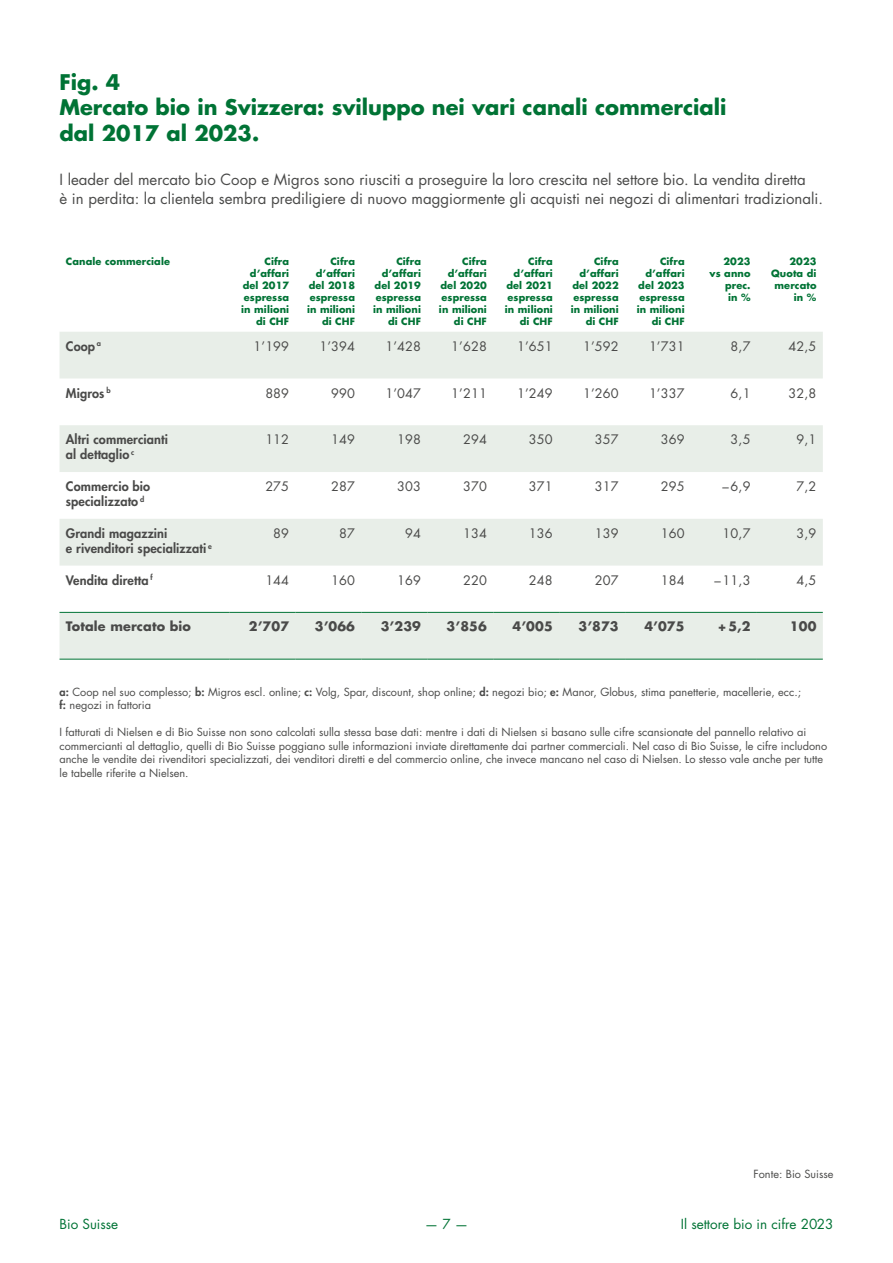
<style>
.page{position:relative;width:893px;height:1263px;background:#fff}
.page>*{position:absolute;margin:0;border:0;box-sizing:border-box;transform-origin:0 0}
.t1{font:700 21px/25.5px "Futura Std";color:#007335}
.t2{font:15px/19.2px "Futura Std";color:#4a4a49}
.t3{font:13.5px "Futura Std";color:#007335}
.t4{font:12.75px "Futura Std";letter-spacing:.01em;color:#4a4a49}
.t5{font:800 12.75px/15px "Futura Std";letter-spacing:.01em;color:#4a4a49}
.t6{font:700 12.75px "Futura Std";letter-spacing:.01em;color:#4a4a49}
.t7{font:10.95px/13.5px "Futura Std";color:#4a4a49}
.t8{font:700 9.75px/12px "Futura Std";letter-spacing:.01em;color:#007335;text-align:right}
.s1{font-weight:800}
</style>
<div class="page">
<svg style="left:60px;top:332px;width:763px;height:327px;fill:#e8eee8"></svg>
<hr style="left:60px;top:659px;width:170px;height:1px;background:#007335">
<hr style="left:230px;top:659px;width:66px;height:1px;background:#007335">
<hr style="left:296px;top:659px;width:65px;height:1px;background:#007335">
<hr style="left:361px;top:659px;width:66px;height:1px;background:#007335">
<hr style="left:427px;top:659px;width:66px;height:1px;background:#007335">
<hr style="left:493px;top:659px;width:66px;height:1px;background:#007335">
<hr style="left:559px;top:659px;width:66px;height:1px;background:#007335">
<hr style="left:625px;top:659px;width:66px;height:1px;background:#007335">
<hr style="left:691px;top:659px;width:66px;height:1px;background:#007335">
<hr style="left:757px;top:659px;width:66px;height:1px;background:#007335">
<hr style="left:60px;top:612px;width:170px;height:1px;background:#007335">
<hr style="left:230px;top:612px;width:66px;height:1px;background:#007335">
<hr style="left:296px;top:612px;width:65px;height:1px;background:#007335">
<hr style="left:361px;top:612px;width:66px;height:1px;background:#007335">
<hr style="left:427px;top:612px;width:66px;height:1px;background:#007335">
<hr style="left:493px;top:612px;width:66px;height:1px;background:#007335">
<hr style="left:559px;top:612px;width:66px;height:1px;background:#007335">
<hr style="left:625px;top:612px;width:66px;height:1px;background:#007335">
<hr style="left:691px;top:612px;width:66px;height:1px;background:#007335">
<hr style="left:757px;top:612px;width:66px;height:1px;background:#007335">
<h1 class="t1" style="left:60px;top:69px;width:668px">Fig. 4<br>Mercato bio in Svizzera: sviluppo nei vari canali commerciali dal 2017 al 2023.</h1>
<p class="t2" style="left:60px;top:170px;width:765px">I leader del mercato bio Coop e Migros sono riusciti a proseguire la loro crescita nel settore bio. La vendita diretta<br>è in perdita: la clientela sembra prediligiere di nuovo maggiormente gli acquisti nei negozi di alimentari tradizionali.</p>
<p class="t8" style="left:66px;top:256px;width:106px">Canale commerciale</p>
<p class="t8" style="left:241px;top:256px;width:49px">Cifra d’affari del 2017 espressa in milioni di CHF</p>
<p class="t8" style="left:307px;top:256px;width:49px">Cifra d’affari del 2018 espressa in milioni di CHF</p>
<p class="t8" style="left:373px;top:256px;width:49px">Cifra d’affari del 2019 espressa in milioni di CHF</p>
<p class="t8" style="left:439px;top:256px;width:49px">Cifra d’affari del 2020 espressa in milioni di CHF</p>
<p class="t8" style="left:505px;top:256px;width:49px">Cifra d’affari del 2021 espressa in milioni di CHF</p>
<p class="t8" style="left:571px;top:256px;width:49px">Cifra d’affari del 2022 espressa in milioni di CHF</p>
<p class="t8" style="left:637px;top:256px;width:49px">Cifra d’affari del 2023 espressa in milioni di CHF</p>
<p class="t8" style="left:710px;top:256px;width:42px">2023<br>vs anno prec.<br>in %</p>
<p class="t8" style="left:771px;top:256px;width:47px">2023<br>Quota di mercato in %</p>
<p class="t5" style="left:66px;top:338px;width:37px">Coop <sup>a</sup></p>
<p class="t4" style="left:254px;top:338px;width:37px">1’199</p>
<p class="t4" style="left:319px;top:338px;width:37px">1’394</p>
<p class="t4" style="left:385px;top:338px;width:37px">1’428</p>
<p class="t4" style="left:451px;top:338px;width:37px">1’628</p>
<p class="t4" style="left:517px;top:338px;width:37px">1’651</p>
<p class="t4" style="left:583px;top:338px;width:37px">1’592</p>
<p class="t4" style="left:649px;top:338px;width:37px">1’731</p>
<p class="t4" style="left:731px;top:338px;width:21px">8,7</p>
<p class="t4" style="left:789px;top:338px;width:29px">42,5</p>
<p class="t5" style="left:66px;top:385px;width:46px">Migros <sup>b</sup></p>
<p class="t4" style="left:265px;top:385px;width:25px">889</p>
<p class="t4" style="left:331px;top:385px;width:25px">990</p>
<p class="t4" style="left:385px;top:385px;width:37px">1’047</p>
<p class="t4" style="left:451px;top:385px;width:37px">1’211</p>
<p class="t4" style="left:517px;top:385px;width:37px">1’249</p>
<p class="t4" style="left:583px;top:385px;width:37px">1’260</p>
<p class="t4" style="left:649px;top:385px;width:37px">1’337</p>
<p class="t4" style="left:731px;top:385px;width:21px">6,1</p>
<p class="t4" style="left:789px;top:385px;width:29px">32,8</p>
<p class="t5" style="left:66px;top:432px;width:104px">Altri commercianti al dettaglio <sup>c</sup></p>
<p class="t4" style="left:265px;top:431px;width:25px">112</p>
<p class="t4" style="left:331px;top:431px;width:25px">149</p>
<p class="t4" style="left:397px;top:431px;width:25px">198</p>
<p class="t4" style="left:463px;top:431px;width:25px">294</p>
<p class="t4" style="left:529px;top:431px;width:25px">350</p>
<p class="t4" style="left:595px;top:431px;width:25px">357</p>
<p class="t4" style="left:661px;top:431px;width:25px">369</p>
<p class="t4" style="left:731px;top:431px;width:21px">3,5</p>
<p class="t4" style="left:796px;top:431px;width:21px">9,1</p>
<p class="t5" style="left:66px;top:479px;width:86px">Commercio bio specializzato <sup>d</sup></p>
<p class="t4" style="left:265px;top:478px;width:25px">275</p>
<p class="t4" style="left:331px;top:478px;width:25px">287</p>
<p class="t4" style="left:397px;top:478px;width:25px">303</p>
<p class="t4" style="left:463px;top:478px;width:25px">370</p>
<p class="t4" style="left:529px;top:478px;width:25px">371</p>
<p class="t4" style="left:595px;top:478px;width:25px">317</p>
<p class="t4" style="left:661px;top:478px;width:25px">295</p>
<p class="t4" style="left:722px;top:478px;width:30px">–6,9</p>
<p class="t4" style="left:796px;top:478px;width:21px">7,2</p>
<p class="t5" style="left:66px;top:526px;width:147px">Grandi magazzini<br>e rivenditori specializzati <sup>e</sup></p>
<p class="t4" style="left:273px;top:525px;width:17px">89</p>
<p class="t4" style="left:339px;top:525px;width:17px">87</p>
<p class="t4" style="left:405px;top:525px;width:17px">94</p>
<p class="t4" style="left:463px;top:525px;width:25px">134</p>
<p class="t4" style="left:529px;top:525px;width:25px">136</p>
<p class="t4" style="left:595px;top:525px;width:25px">139</p>
<p class="t4" style="left:661px;top:525px;width:25px">160</p>
<p class="t4" style="left:723px;top:525px;width:29px">10,7</p>
<p class="t4" style="left:796px;top:525px;width:21px">3,9</p>
<p class="t5" style="left:66px;top:572px;width:88px">Vendita diretta <sup>f</sup></p>
<p class="t4" style="left:265px;top:572px;width:25px">144</p>
<p class="t4" style="left:331px;top:572px;width:25px">160</p>
<p class="t4" style="left:397px;top:572px;width:25px">169</p>
<p class="t4" style="left:463px;top:572px;width:25px">220</p>
<p class="t4" style="left:529px;top:572px;width:25px">248</p>
<p class="t4" style="left:595px;top:572px;width:25px">207</p>
<p class="t4" style="left:661px;top:572px;width:25px">184</p>
<p class="t4" style="left:714px;top:572px;width:38px">–11,3</p>
<p class="t4" style="left:796px;top:572px;width:21px">4,5</p>
<p class="t6" style="left:66px;top:618px;width:127px">Totale mercato bio</p>
<p class="t6" style="left:249px;top:618px;width:42px">2’707</p>
<p class="t6" style="left:315px;top:618px;width:42px">3’066</p>
<p class="t6" style="left:381px;top:618px;width:42px">3’239</p>
<p class="t6" style="left:447px;top:618px;width:42px">3’856</p>
<p class="t6" style="left:513px;top:618px;width:42px">4’005</p>
<p class="t6" style="left:578px;top:618px;width:42px">3’873</p>
<p class="t6" style="left:644px;top:618px;width:42px">4’075</p>
<p class="t6" style="left:718px;top:618px;width:34px">+5,2</p>
<p class="t6" style="left:790px;top:618px;width:28px">100</p>
<p class="t7" style="left:60px;top:685px;width:743px"><span class="s1">a:</span> Coop nel suo complesso; <span class="s1">b:</span> Migros escl. online; <span class="s1">c:</span> Volg, Spar, discount, shop online; <span class="s1">d:</span> negozi bio; <span class="s1">e:</span> Manor, Globus, stima panetterie, macellerie, ecc.; <span class="s1">f:</span> negozi in fattoria</p>
<p class="t7" style="left:60px;top:726px;width:769px">I fatturati di Nielsen e di Bio Suisse non sono calcolati sulla stessa base dati: mentre i dati di Nielsen si basano sulle cifre scansionate del pannello relativo ai commercianti al dettaglio, quelli di Bio Suisse poggiano sulle informazioni inviate direttamente dai partner commerciali. Nel caso di Bio Suisse, le cifre includono anche le vendite dei rivenditori specializzati, dei venditori diretti e del commercio online, che invece mancano nel caso di Nielsen. Lo stesso vale anche per tutte le tabelle riferite a Nielsen.</p>
<p class="t7" style="left:754px;top:1168px;width:81px">Fonte: Bio Suisse</p>
<p class="t3" style="left:60px;top:1216px;width:60px">Bio Suisse</p>
<p class="t3" style="left:425px;top:1216px;width:45px">— 7 —</p>
<p class="t3" style="left:681px;top:1216px;width:154px">Il settore bio in cifre 2023</p>
</div>
